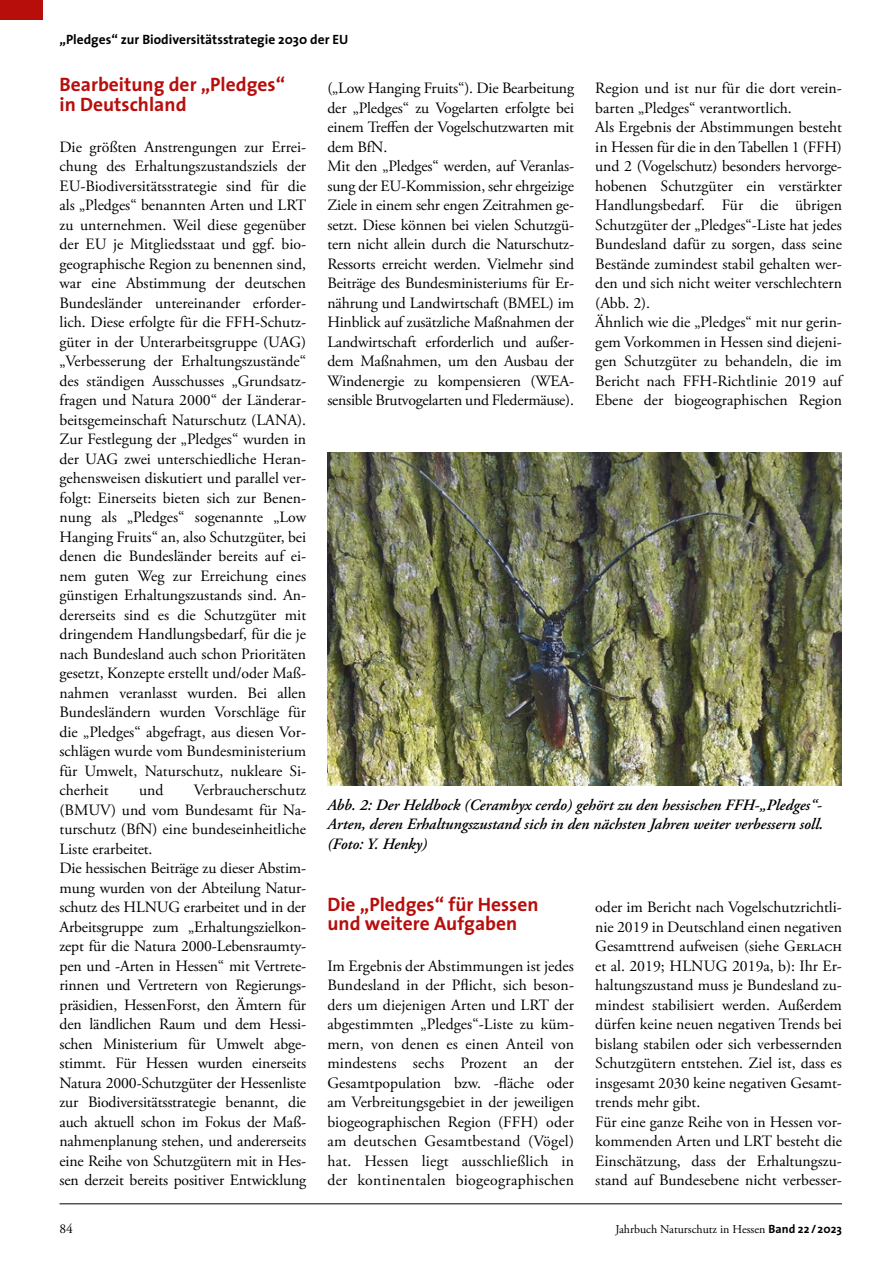
<style>
.page{position:relative;width:893px;height:1263px;background:#fff}
.page>*{position:absolute;margin:0;border:0;box-sizing:border-box;transform-origin:0 0}
._02_Subline_4{font:700 19.5px/19.5px "The Sans";color:#b70e0c}
._04_Fließtext{font:15.75px/19.5px "Adobe Garamond Pro";letter-spacing:-.01em;color:#000;text-align:justify}
._07_BU{font:italic 600 15.75px/19.5px "Adobe Garamond Pro";color:#000;text-align:justify}
._06_Thema{font:700 13.5px "The Sans";color:#000}
.t1{font:13.5px "Adobe Garamond Pro";color:#000}
.t2{font:12px "Adobe Garamond Pro";color:#000}
.s1{font-family:"The Sans";font-weight:700}
</style>
<div class="page">
<hr style="left:60px;top:1203px;width:782px;height:1px;background:#000">
<div style="left:0;top:0;width:43px;height:20px;background:#b70e0c"></div>
<img style="left:327px;top:453px;width:515px;height:333px">
<p class="_06_Thema" style="left:60px;top:28px;width:290px">„Pledges“ zur Biodiversitätsstrategie 2030 der EU</p>
<p class="_02_Subline_4" style="left:60px;top:74px;width:227px">Bearbeitung der „Pledges“ in Deutschland</p>
<p class="_04_Fließtext" style="left:60px;top:137px;width:249px">Die größten Anstrengungen zur Errei&shy;chung des Erhaltungszustandsziels der EU-Biodiversitätsstrategie sind für die als „Pledges“ benannten Arten und LRT zu unternehmen. Weil diese gegenüber der EU je Mitgliedsstaat und ggf. bio&shy;geographische Region zu benennen sind, war eine Abstimmung der deutschen Bundesländer untereinander erforder&shy;lich. Diese erfolgte für die FFH-Schutz&shy;güter in der Unterarbeitsgruppe (UAG) „Verbesserung der Erhaltungszustände“ des ständigen Ausschusses „Grundsatz&shy;fragen und Natura 2000“ der Länderar&shy;beitsgemeinschaft Naturschutz (LANA).<br>Zur Festlegung der „Pledges“ wurden in der UAG zwei unterschiedliche Heran&shy;gehensweisen diskutiert und parallel ver&shy;folgt: Einerseits bieten sich zur Benen&shy;nung als „Pledges“ sogenannte „Low Hanging Fruits“ an, also Schutzgüter, bei denen die Bundesländer bereits auf ei&shy;nem guten Weg zur Erreichung eines günstigen Erhaltungszustands sind. An&shy;dererseits sind es die Schutzgüter mit dringendem Handlungsbedarf, für die je nach Bundesland auch schon Prioritäten gesetzt, Konzepte erstellt und/oder Maß&shy;nahmen veranlasst wurden. Bei allen Bundesländern wurden Vorschläge für die „Pledges“ abgefragt, aus diesen Vor&shy;schlägen wurde vom Bundesministerium für Umwelt, Naturschutz, nukleare Si&shy;cherheit</p>
<p class="_04_Fließtext" style="left:327px;top:79px;width:248px">(„Low Hanging Fruits“). Die Bearbeitung der „Pledges“ zu Vogelarten erfolgte bei einem Treffen der Vogelschutzwarten mit dem BfN.</p>
<p class="_04_Fließtext" style="left:327px;top:157px;width:248px">Mit den „Pledges“ werden, auf Veranlas&shy;sung der EU-Kommission, sehr ehrgeizige Ziele in einem sehr engen Zeitrahmen ge&shy;setzt. Diese können bei vielen Schutzgü&shy;tern nicht allein durch die Naturschutz-Ressorts erreicht werden. Vielmehr sind Beiträge des Bundesministeriums für Er&shy;nährung und Landwirtschaft (BMEL) im Hinblick auf zusätzliche Maßnahmen der Landwirtschaft erforderlich und außer&shy;dem Maßnahmen, um den Ausbau der Windenergie zu kompensieren (WEA&shy;sensible Brutvogelarten und Fledermäuse).</p>
<p class="_04_Fließtext" style="left:595px;top:79px;width:248px">Region und ist nur für die dort verein&shy;barten „Pledges“ verantwortlich.</p>
<p class="_04_Fließtext" style="left:595px;top:118px;width:248px">Als Ergebnis der Abstimmungen besteht in Hessen für die in den Tabellen 1 (FFH) und 2 (Vogelschutz) besonders hervorge&shy;hobenen Schutzgüter ein verstärkter Handlungsbedarf. Für die übrigen Schutzgüter der „Pledges“-Liste hat jedes Bundesland dafür zu sorgen, dass seine Bestände zumindest stabil gehalten wer&shy;den und sich nicht weiter verschlechtern (Abb. 2).</p>
<p class="_04_Fließtext" style="left:595px;top:313px;width:250px">Ähnlich wie die „Pledges“ mit nur gerin&shy;gem Vorkommen in Hessen sind diejeni&shy;gen Schutzgüter zu behandeln, die im Bericht nach FFH-Richtlinie 2019 auf Ebene der biogeographischen Region</p>
<p class="_04_Fließtext" style="left:60px;top:781px;width:248px;text-indent:134px">Verbraucherschutz (BMUV) und vom Bundesamt für Na&shy;turschutz (BfN) eine bundeseinheitliche Liste erarbeitet.</p>
<p class="_04_Fließtext" style="left:60px;top:859px;width:248px">Die hessischen Beiträge zu dieser Abstim&shy;mung wurden von der Abteilung Natur&shy;schutz des HLNUG erarbeitet und in der Arbeitsgruppe zum „Erhaltungszielkon&shy;zept für die Natura 2000-Lebensraumty&shy;pen und -Arten in Hessen“ mit Vertrete&shy;rinnen und Vertretern von Regierungs&shy;präsidien, HessenForst, den Ämtern für den ländlichen Raum und dem Hessi&shy;schen Ministerium für Umwelt abge&shy;stimmt. Für Hessen wurden einerseits Natura 2000-Schutzgüter der Hessenliste zur Biodiversitätsstrategie benannt, die auch aktuell schon im Fokus der Maß&shy;nahmenplanung stehen, und andererseits eine Reihe von Schutzgütern mit in Hes&shy;sen derzeit bereits positiver Entwicklung</p>
<p class="_04_Fließtext" style="left:139px;top:781px;width:26px">und</p>
<p class="_07_BU" style="left:327px;top:795px;width:497px">Abb. 2: Der Heldbock (Cerambyx cerdo) gehört zu den hessischen FFH-„Pledges“- Arten, deren Erhaltungszustand sich in den nächsten Jahren weiter verbessern soll. (Foto: Y. Henky)</p>
<p class="_02_Subline_4" style="left:327px;top:894px;width:213px">Die „Pledges“ für Hessen und weitere Aufgaben</p>
<p class="_04_Fließtext" style="left:327px;top:956px;width:248px">Im Ergebnis der Abstimmungen ist jedes Bundesland in der Pflicht, sich beson&shy;ders um diejenigen Arten und LRT der abgestimmten „Pledges“-Liste zu küm&shy;mern, von denen es einen Anteil von mindestens sechs Prozent an der Gesamtpopulation bzw. -fläche oder am Verbreitungsgebiet in der jeweiligen biogeographischen Region (FFH) oder am deutschen Gesamtbestand (Vögel) hat. Hessen liegt ausschließlich in der kontinentalen biogeographischen</p>
<p class="_04_Fließtext" style="left:595px;top:898px;width:248px">oder im Bericht nach Vogelschutzrichtli&shy;nie 2019 in Deutschland einen negativen Gesamttrend aufweisen (siehe Gerlach et al. 2019; HLNUG 2019a, b): Ihr Er&shy;haltungszustand muss je Bundesland zu&shy;mindest stabilisiert werden. Außerdem dürfen keine neuen negativen Trends bei bislang stabilen oder sich verbessernden Schutzgütern entstehen. Ziel ist, dass es insgesamt 2030 keine negativen Gesamt&shy;trends mehr gibt.</p>
<p class="_04_Fließtext" style="left:595px;top:1112px;width:248px">Für eine ganze Reihe von in Hessen vor&shy;kommenden Arten und LRT besteht die Einschätzung, dass der Erhaltungszu&shy;stand auf Bundesebene nicht verbesser-</p>
<p class="t1" style="left:60px;top:1221px;width:15px">84</p>
<p class="t2" style="left:615px;top:1222px;width:228px">Jahrbuch Naturschutz in Hessen <span class="s1">Band 22 / 2023</span></p>
</div>
